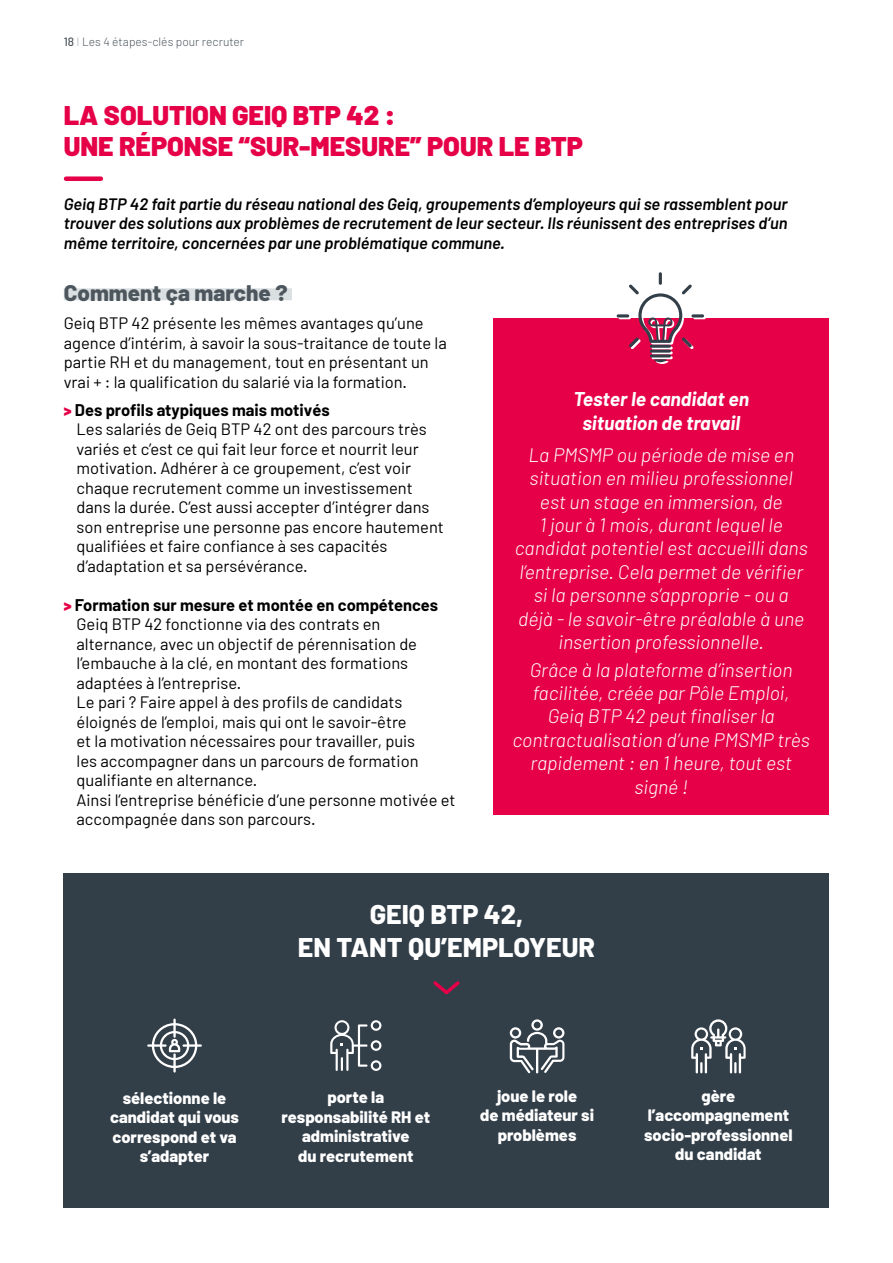
<style>
.page{position:relative;width:893px;height:1263px;background:#fff}
.page>*{position:absolute;margin:0;border:0;box-sizing:border-box;transform-origin:0 0}
.t1{font:900 27px/31.5px "Barlow";color:#e50048}
.t2{font:800 27px/32.4px "Barlow";color:#fff;text-align:center}
.t3{font:800 22.5px "Barlow";color:#4c565c}
.t4{font:italic 300 19.5px/23.4px "Barlow";color:#fff;text-align:center}
.t5{font:italic 700 19.5px/23.4px "Barlow";color:#fff;text-align:center}
.t6{font:16.5px/19.5px "Barlow";color:#000}
.t7{font:italic 600 16.5px/19.5px "Barlow";color:#000;text-align:justify}
.t8{font:800 16.5px/19.5px "Barlow";color:#fff;text-align:center}
.t9{font:300 12px "Barlow";color:#4c565c}
.s1{font-weight:500}
.s2{color:#a5adb4}
.s3{font-weight:900;color:#e50048}
.s4{font-weight:700}
</style>
<div class="page">
<div style="left:66px;top:176px;width:35px;height:5px;background:#e50048"></div>
<div style="left:64px;top:288px;width:228px;height:12px;background:#dadfe2"></div>
<div style="left:64px;top:873px;width:765px;height:335px;background:#323e48"></div>
<svg style="left:433px;top:981px;width:27px;height:14px"></svg>
<svg style="left:147px;top:1018px;width:55px;height:54px"></svg>
<svg style="left:510px;top:1019px;width:54px;height:54px"></svg>
<svg style="left:330px;top:1020px;width:51px;height:51px"></svg>
<svg style="left:691px;top:1019px;width:55px;height:54px"></svg>
<div style="left:493px;top:318px;width:336px;height:496px;background:#e50048"></div>
<hr style="left:652px;top:351px;width:21px;height:3px;background:#fff">
<hr style="left:652px;top:356px;width:21px;height:3px;background:#fff">
<hr style="left:650px;top:350px;width:21px;height:3px;background:#323e48">
<hr style="left:650px;top:354px;width:21px;height:3px;background:#323e48">
<svg style="left:617px;top:272px;width:89px;height:77px"></svg>
<svg style="left:654px;top:359px;width:15px;height:5px"></svg>
<p class="t9" style="left:64px;top:34px;width:182px"><span class="s1">18</span> <span class="s2">I</span> Les 4 étapes-clés pour recruter</p>
<h1 class="t1" style="left:64px;top:99px;width:521px">LA SOLUTION GEIQ BTP 42 :<br>UNE RÉPONSE “SUR-MESURE” POUR LE BTP</h1>
<p class="t7" style="left:64px;top:194px;width:725px">Geiq BTP 42 fait partie du réseau national des Geiq, groupements d’employeurs qui se rassemblent pour trouver des solutions aux problèmes de recrutement de leur secteur. Ils réunissent des entreprises d’un même territoire, concernées par une problématique commune.</p>
<h2 class="t3" style="left:64px;top:279px;width:225px">Comment ça marche ?</h2>
<p class="t6" style="left:64px;top:313px;width:385px">Geiq BTP 42 présente les mêmes avantages qu’une agence d’intérim, à savoir la sous-traitance de toute la partie RH et du management, tout en présentant un vrai + : la qualification du salarié via la formation.</p>
<p class="t6" style="left:77px;top:399px;width:369px;text-indent:-13px"><span class="s3">&gt;</span> <span class="s4">Des profils atypiques mais motivés<br></span>Les salariés de Geiq BTP 42 ont des parcours très variés et c’est ce qui fait leur force et nourrit leur motivation. Adhérer à ce groupement, c’est voir chaque recrutement comme un investissement dans la durée. C’est aussi accepter d’intégrer dans son entreprise une personne pas encore hautement qualifiées et faire confiance à ses capacités d’adaptation et sa persévérance.</p>
<p class="t6" style="left:77px;top:594px;width:381px;text-indent:-13px"><span class="s3">&gt;</span> <span class="s4">Formation sur mesure et montée en compétences </span>Geiq BTP 42 fonctionne via des contrats en alternance, avec un objectif de pérennisation de l’embauche à la clé, en montant des formations adaptées à l’entreprise.<br>Le pari ? Faire appel à des profils de candidats éloignés de l’emploi, mais qui ont le savoir-être<br>et la motivation nécessaires pour travailler, puis<br>les accompagner dans un parcours de formation qualifiante en alternance.<br>Ainsi l’entreprise bénéficie d’une personne motivée et accompagnée dans son parcours.</p>
<p class="t5" style="left:573px;top:388px;width:177px">Tester le candidat en situation de travail</p>
<p class="t4" style="left:515px;top:443px;width:294px">La PMSMP ou période de mise en situation en milieu professionnel est un stage en immersion, de<br>1 jour à 1 mois, durant lequel le candidat potentiel est accueilli dans l’entreprise. Cela permet de vérifier si la personne s’approprie - ou a déjà - le savoir-être préalable à une insertion professionnelle.</p>
<p class="t4" style="left:512px;top:657px;width:299px">Grâce à la plateforme d’insertion facilitée, créée par Pôle Emploi,<br>Geiq BTP 42 peut finaliser la contractualisation d’une PMSMP très rapidement : en 1 heure, tout est signé !</p>
<h1 class="t2" style="left:298px;top:898px;width:299px">GEIQ BTP 42,<br>EN TANT QU’EMPLOYEUR</h1>
<p class="t8" style="left:110px;top:1088px;width:131px">sélectionne le candidat qui vous correspond et va s’adapter</p>
<p class="t8" style="left:480px;top:1086px;width:115px">joue le role<br>de médiateur si problèmes</p>
<p class="t8" style="left:282px;top:1087px;width:150px">porte la responsabilité RH et administrative<br>du recrutement</p>
<p class="t8" style="left:644px;top:1086px;width:150px">gère l’accompagnement socio-professionnel du candidat</p>
</div>
